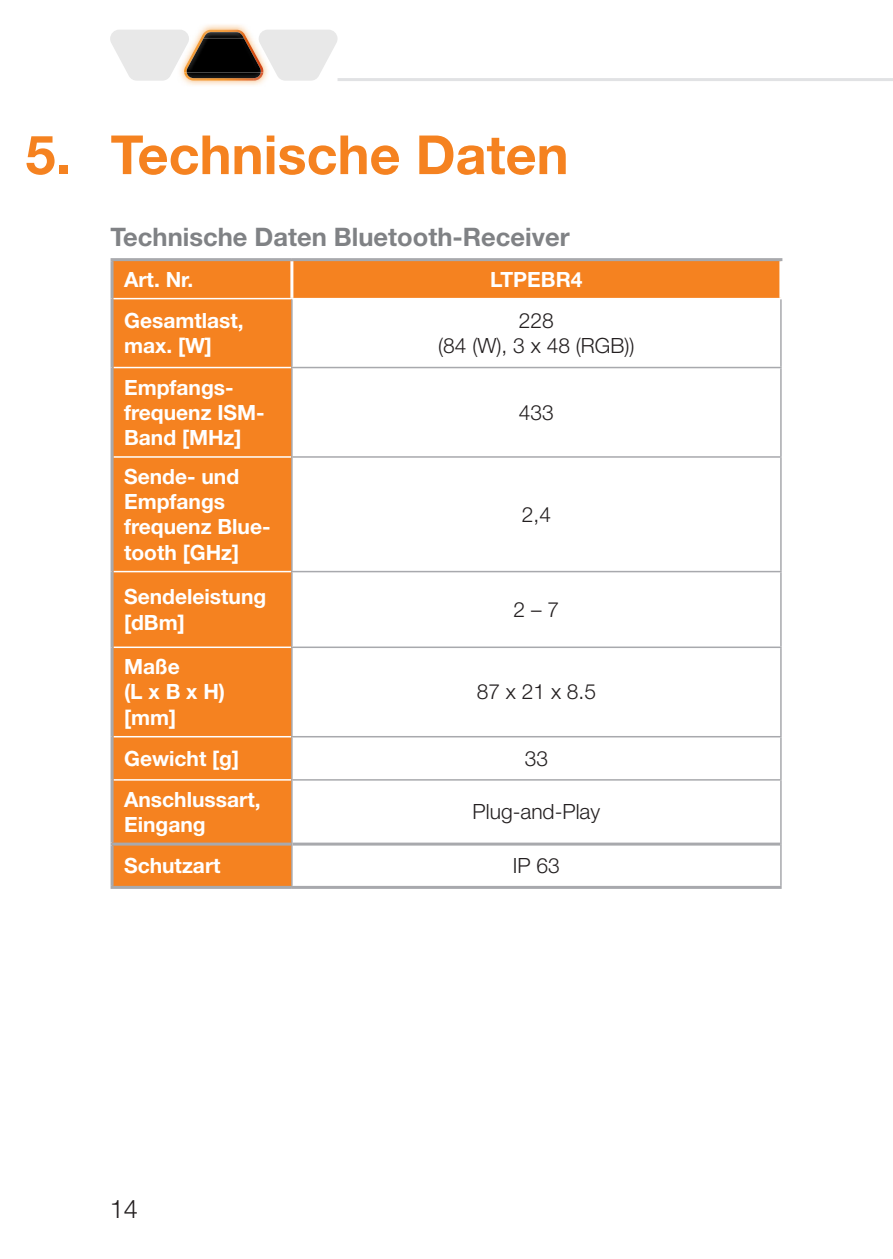
<style>
.page{position:relative;width:893px;height:1259px;background:#fff}
.page>*{position:absolute;margin:0;border:0;box-sizing:border-box;transform-origin:0 0}
.t1{font:700 54px "Helvetica Neue LT Pro";color:#f58220}
.t2{font:700 25.5px "Helvetica Neue LT Pro";color:#808285}
.t3{font:300 25.5px "Helvetica Neue LT Pro";color:#231f20}
.t4{font:700 21px/25.2px "Helvetica Neue LT Pro";color:#fff}
.t5{font:300 21px/25.2px "Helvetica Neue LT Pro";color:#231f20;text-align:center}
</style>
<div class="page">
<hr style="left:338px;top:78px;width:555px;height:3px;background:#e1e2e4">
<img style="left:184px;top:24px;width:79px;height:61px">
<img style="left:201px;top:30px;width:45px;height:7px">
<img style="left:189px;top:78px;width:65px;height:3px">
<img style="left:189px;top:37px;width:15px;height:1px">
<svg style="left:110px;top:30px;width:79px;height:51px"></svg>
<img style="left:204px;top:32px;width:40px;height:6px">
<img style="left:208px;top:32px;width:35px;height:5px">
<img style="left:187px;top:38px;width:67px;height:37px">
<svg style="left:254px;top:30px;width:84px;height:51px"></svg>
<img style="left:187px;top:75px;width:67px;height:3px">
<img style="left:244px;top:38px;width:16px;height:31px">
<div style="left:114px;top:261px;width:665px;height:37px;background:#f58220"></div>
<div style="left:114px;top:299px;width:177px;height:587px;background:#f58220"></div>
<hr style="left:290px;top:261px;width:3px;height:37px;background:#fff">
<hr style="left:114px;top:367px;width:177px;height:1px;background:#fff">
<hr style="left:114px;top:456px;width:177px;height:2px;background:#fff">
<hr style="left:114px;top:571px;width:177px;height:1px;background:#fff">
<hr style="left:114px;top:646px;width:177px;height:2px;background:#fff">
<hr style="left:114px;top:736px;width:177px;height:1px;background:#fff">
<hr style="left:114px;top:779px;width:177px;height:1px;background:#fff">
<hr style="left:291px;top:367px;width:491px;height:1px;background:#a8a9ad">
<hr style="left:291px;top:456px;width:491px;height:2px;background:#a8a9ad">
<hr style="left:291px;top:736px;width:491px;height:1px;background:#a8a9ad">
<hr style="left:291px;top:779px;width:491px;height:1px;background:#a8a9ad">
<hr style="left:111px;top:299px;width:3px;height:68px;background:#a8a9ad">
<hr style="left:111px;top:367px;width:3px;height:90px;background:#a8a9ad">
<hr style="left:111px;top:457px;width:3px;height:114px;background:#a8a9ad">
<hr style="left:111px;top:571px;width:3px;height:76px;background:#a8a9ad">
<hr style="left:111px;top:647px;width:3px;height:89px;background:#a8a9ad">
<hr style="left:111px;top:736px;width:3px;height:44px;background:#a8a9ad">
<hr style="left:111px;top:780px;width:3px;height:62px;background:#a8a9ad">
<hr style="left:111px;top:842px;width:180px;height:3px;background:#a8a9ad">
<hr style="left:111px;top:845px;width:3px;height:41px;background:#a8a9ad">
<hr style="left:293px;top:842px;width:487px;height:3px;background:#a8a9ad">
<hr style="left:111px;top:886px;width:181px;height:3px;background:#a8a9ad">
<hr style="left:111px;top:258px;width:181px;height:3px;background:#a8a9ad">
<hr style="left:111px;top:261px;width:3px;height:38px;background:#a8a9ad">
<hr style="left:292px;top:258px;width:490px;height:3px;background:#a8a9ad">
<hr style="left:291px;top:648px;width:2px;height:88px;background:#a8a9ad">
<hr style="left:780px;top:648px;width:2px;height:88px;background:#a8a9ad">
<hr style="left:291px;top:737px;width:2px;height:42px;background:#a8a9ad">
<hr style="left:780px;top:737px;width:2px;height:42px;background:#a8a9ad">
<hr style="left:291px;top:780px;width:2px;height:64px;background:#a8a9ad">
<hr style="left:780px;top:780px;width:2px;height:64px;background:#a8a9ad">
<hr style="left:291px;top:844px;width:2px;height:42px;background:#a8a9ad">
<hr style="left:780px;top:844px;width:2px;height:42px;background:#a8a9ad">
<hr style="left:292px;top:886px;width:490px;height:3px;background:#a8a9ad">
<hr style="left:291px;top:299px;width:2px;height:68px;background:#a8a9ad">
<hr style="left:780px;top:299px;width:2px;height:68px;background:#a8a9ad">
<hr style="left:291px;top:368px;width:2px;height:88px;background:#a8a9ad">
<hr style="left:780px;top:368px;width:2px;height:88px;background:#a8a9ad">
<hr style="left:291px;top:458px;width:2px;height:113px;background:#a8a9ad">
<hr style="left:780px;top:458px;width:2px;height:113px;background:#a8a9ad">
<hr style="left:291px;top:571px;width:491px;height:1px;background:#a8a9ad">
<hr style="left:291px;top:572px;width:2px;height:74px;background:#a8a9ad">
<hr style="left:780px;top:572px;width:2px;height:74px;background:#a8a9ad">
<hr style="left:291px;top:646px;width:491px;height:2px;background:#a8a9ad">
<h1 class="t1" style="left:26px;top:121px;width:545px">5. Technische Daten</h1>
<p class="t2" style="left:111px;top:221px;width:461px">Technische Daten Bluetooth-Receiver</p>
<p class="t4" style="left:124px;top:266px;width:71px">Art. Nr.</p>
<p class="t4" style="left:490px;top:266px;width:94px">LTPEBR4</p>
<p class="t4" style="left:124px;top:307px;width:121px">Gesamtlast, max. [W]</p>
<p class="t5" style="left:438px;top:307px;width:198px">228<br>(84 (W), 3 x 48 (RGB))</p>
<p class="t4" style="left:124px;top:374px;width:142px">Empfangs&shy;frequenz ISM-<br>Band [MHz]</p>
<p class="t5" style="left:519px;top:399px;width:37px">433</p>
<p class="t4" style="left:124px;top:463px;width:148px">Sende- und<br>Empfangs frequenz Blue&shy;tooth [GHz]</p>
<p class="t4" style="left:124px;top:583px;width:144px">Sendeleistung [dBm]</p>
<p class="t4" style="left:124px;top:653px;width:103px">Maße<br>(L x B x H) [mm]</p>
<p class="t5" style="left:522px;top:501px;width:31px">2,4</p>
<p class="t5" style="left:514px;top:596px;width:47px">2 – 7</p>
<p class="t5" style="left:477px;top:679px;width:121px">87 x 21 x 8.5</p>
<p class="t4" style="left:124px;top:745px;width:117px">Gewicht [g]</p>
<p class="t5" style="left:525px;top:745px;width:25px">33</p>
<p class="t4" style="left:124px;top:786px;width:138px">Anschlussart,<br>Eingang</p>
<p class="t5" style="left:473px;top:799px;width:129px">Plug-and-Play</p>
<p class="t4" style="left:124px;top:852px;width:98px">Schutzart</p>
<p class="t5" style="left:513px;top:852px;width:49px">IP 63</p>
<p class="t3" style="left:110px;top:1193px;width:30px">14</p>
</div>
